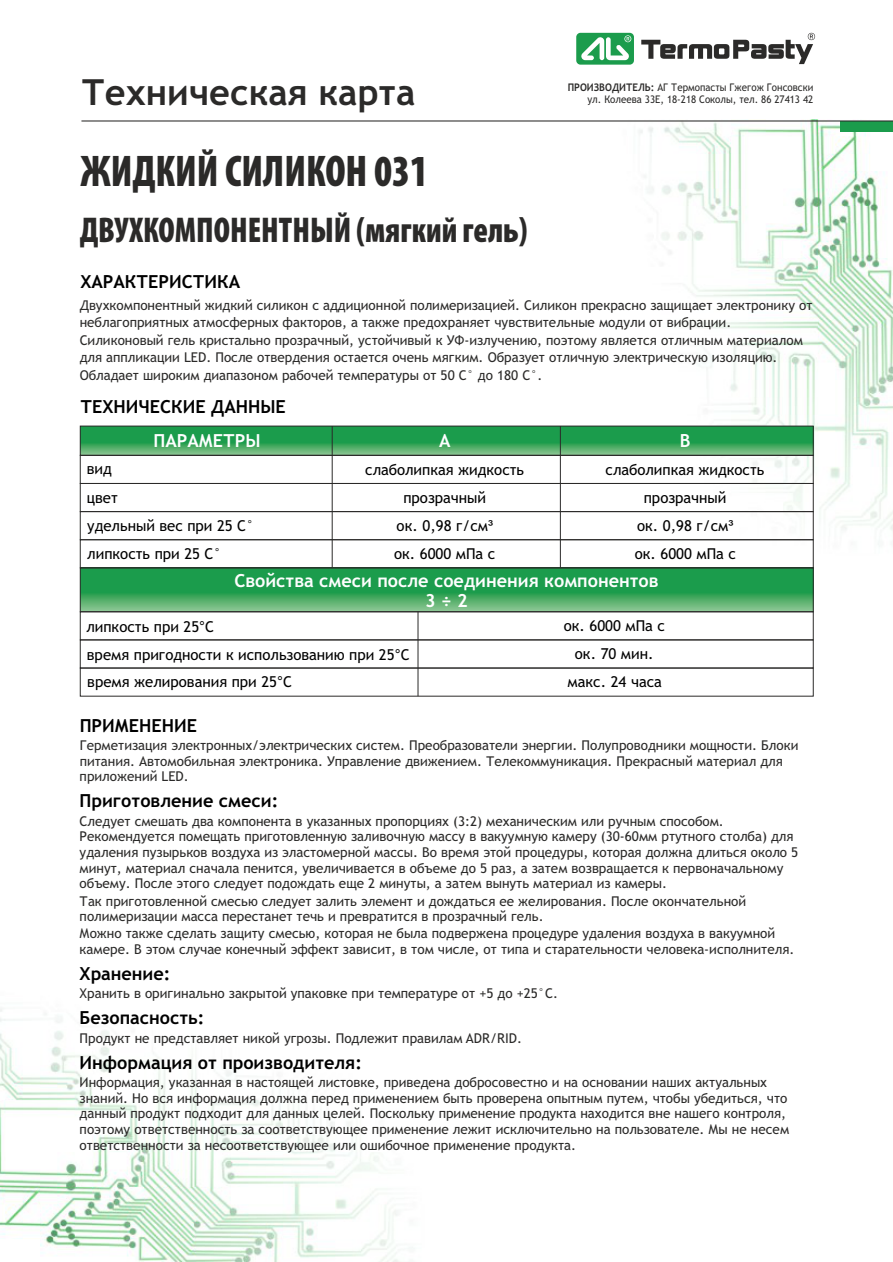
<style>
.page{position:relative;width:893px;height:1262px;background:#fff}
.page>*{position:absolute;margin:0;border:0;box-sizing:border-box;transform-origin:0 0}
.t1{font:900 condensed 44.55px "Myriad Pro";color:#2b2a29;scale:.91 1}
.t2{font:900 condensed 36px "Myriad Pro";color:#2b2a29;scale:.91 1}
.t3{font:700 36px "Trebuchet MS";color:#2b2a29}
.t4{font:700 18px "Trebuchet MS";color:#000}
.t5{font:700 18px/19.6px "Trebuchet MS";color:#fefefe;text-align:center}
.t6{font:15px/27.8px "Trebuchet MS";color:#000;text-align:center}
.t7{font:13.5px/15.8px "Trebuchet MS";color:#2b2a29}
.t8{font:10.5px "Trebuchet MS";color:#2b2a29;scale:.93 1}
.s1{font-weight:700}
.s2{font-family:"Arial"}
</style>
<div class="page">
<img style="left:592px;top:121px;width:301px;height:447px">
<svg style="left:82px;top:569px;width:729px;height:41px;background:#34a45a"></svg>
<div style="left:80px;top:567px;width:733px;height:45px;border:1px solid #2b2a29"></div>
<img style="left:0;top:1008px;width:413px;height:254px">
<div style="left:840px;top:121px;width:53px;height:10px;background:#1b9c4c"></div>
<hr style="left:81px;top:120px;width:812px;height:1px;background:#2b2a29">
<svg style="left:82px;top:428px;width:729px;height:25px;background:#31a358"></svg>
<div style="left:80px;top:426px;width:733px;height:29px;border:1px solid #2b2a29"></div>
<div style="left:80px;top:455px;width:733px;height:28px;border:1px solid #2b2a29"></div>
<div style="left:576px;top:33px;width:58px;height:32px;background:#1b9c4c;border-radius:4px"></div>
<svg style="left:581px;top:35px;width:50px;height:25px"></svg>
<svg style="left:641px;top:33px;width:174px;height:31px"></svg>
<div style="left:80px;top:483px;width:733px;height:29px;border:1px solid #2b2a29"></div>
<div style="left:80px;top:511px;width:733px;height:29px;border:1px solid #2b2a29"></div>
<div style="left:80px;top:539px;width:733px;height:29px;border:1px solid #2b2a29"></div>
<hr style="left:332px;top:426px;width:1px;height:142px;background:#2b2a29">
<hr style="left:560px;top:426px;width:1px;height:142px;background:#2b2a29">
<div style="left:80px;top:611px;width:733px;height:29px;border:1px solid #2b2a29"></div>
<div style="left:80px;top:639px;width:733px;height:29px;border:1px solid #2b2a29"></div>
<div style="left:80px;top:668px;width:733px;height:28px;border:1px solid #2b2a29"></div>
<hr style="left:418px;top:612px;width:1px;height:84px;background:#2b2a29">
<h2 class="t3" style="left:81px;top:78px;width:335px">Техническая карта</h2>
<h1 class="t1" style="left:80px;top:153px;width:384px">ЖИДКИЙ СИЛИКОН 031</h1>
<h2 class="t2" style="left:80px;top:215px;width:493px">ДВУХКОМПОНЕНТНЫЙ (мягкий гель)</h2>
<h3 class="t4" style="left:80px;top:274px;width:161px">ХАРАКТЕРИСТИКА</h3>
<p class="t8" style="left:567px;top:83px;width:265px"><span class="s1">ПРОИЗВОДИТЕЛЬ:</span> АГ Термопасты Гжегож Гонсовски</p>
<p class="t8" style="left:587px;top:95px;width:244px">ул. Колеева 33Е, 18-218 Соколы, тел. 86 27413 42</p>
<p class="t7" style="left:80px;top:297px;width:734px;line-height:17.4px">Двухкомпонентный жидкий силикон с аддиционной полимеризацией. Силикон прекрасно защищает электронику от неблагоприятных атмосферных факторов, а также предохраняет чувствительные модули от вибрации.<br>Силиконовый гель кристально прозрачный, устойчивый к УФ-излучению, поэтому является отличным материалом для аппликации LED. После отвердения остается очень мягким. Образует отличную электрическую изоляцию.<br>Обладает широким диапазоном рабочей температуры от 50 С° до 180 С°.</p>
<h3 class="t4" style="left:80px;top:400px;width:207px">ТЕХНИЧЕСКИЕ ДАННЫЕ</h3>
<h3 class="t5" style="left:153px;top:432px;width:109px">ПАРАМЕТРЫ</h3>
<h3 class="t5" style="left:439px;top:432px;width:13px">A</h3>
<p class="t6" style="left:87px;top:455px;width:26px">вид</p>
<p class="t6" style="left:365px;top:457px;width:160px">слаболипкая жидкость</p>
<p class="t6" style="left:605px;top:457px;width:160px">слаболипкая жидкость</p>
<p class="t6" style="left:87px;top:485px;width:33px">цвет</p>
<p class="t6" style="left:403px;top:485px;width:84px">прозрачный</p>
<p class="t6" style="left:643px;top:485px;width:84px">прозрачный</p>
<p class="t6" style="left:87px;top:513px;width:168px">удельный вес при 25 С°</p>
<p class="t6" style="left:396px;top:513px;width:98px">ок. 0,98 г/см<span class="s2">³</span></p>
<p class="t6" style="left:637px;top:513px;width:98px">ок. 0,98 г/см<span class="s2">³</span></p>
<h3 class="t5" style="left:234px;top:572px;width:426px">Свойства смеси после соединения компонентов<br>3 ÷ 2</h3>
<h3 class="t5" style="left:679px;top:432px;width:12px">B</h3>
<p class="t6" style="left:87px;top:541px;width:135px">липкость при 25 С°</p>
<p class="t6" style="left:394px;top:541px;width:103px">ок. 6000 мПа с</p>
<p class="t6" style="left:634px;top:541px;width:103px">ок. 6000 мПа с</p>
<p class="t6" style="left:86px;top:614px;width:325px;line-height:27.3px;text-align:left">липкость при 25<span class="s2">°</span>C<br>время пригодности к использованию при 25<span class="s2">°</span>C время желирования при 25<span class="s2">°</span>C</p>
<p class="t6" style="left:563px;top:613px;width:103px">ок. 6000 мПа с ок. 70 мин. макс. 24 часа</p>
<h3 class="t4" style="left:80px;top:718px;width:119px">ПРИМЕНЕНИЕ</h3>
<p class="t7" style="left:80px;top:738px;width:720px">Герметизация электронных/электрических систем. Преобразователи энергии. Полупроводники мощности. Блоки питания. Автомобильная электроника. Управление движением. Телекоммуникация. Прекрасный материал для приложений LED.</p>
<h3 class="t4" style="left:80px;top:794px;width:200px">Приготовление смеси:</h3>
<p class="t7" style="left:80px;top:814px;width:720px">Следует смешать два компонента в указанных пропорциях (3:2) механическим или ручным способом.<br>Рекомендуется помещать приготовленную заливочную массу в вакуумную камеру (30-60мм ртутного столба) для удаления пузырьков воздуха из эластомерной массы. Во время этой процедуры, которая должна длиться около 5 минут, материал сначала пенится, увеличивается в объеме до 5 раз, а затем возвращается к первоначальному объему. После этого следует подождать еще 2 минуты, а затем вынуть материал из камеры.</p>
<p class="t7" style="left:80px;top:894px;width:668px">Так приготовленной смесью следует залить элемент и дождаться ее желирования. После окончательной полимеризации масса перестанет течь и превратится в прозрачный гель.</p>
<p class="t7" style="left:80px;top:927px;width:716px">Можно также сделать защиту смесью, которая не была подвержена процедуре удаления воздуха в вакуумной камере. В этом случае конечный эффект зависит, в том числе, от типа и старательности человека-исполнителя.</p>
<h3 class="t4" style="left:80px;top:966px;width:92px">Хранение:</h3>
<p class="t7" style="left:80px;top:987px;width:480px">Хранить в оригинально закрытой упаковке при температуре от +5 до +25°С.</p>
<h3 class="t4" style="left:80px;top:1011px;width:126px">Безопасность:</h3>
<p class="t7" style="left:80px;top:1031px;width:444px">Продукт не представляет никой угрозы. Подлежит правилам ADR/RID.</p>
<h3 class="t4" style="left:80px;top:1055px;width:284px">Информация от производителя:</h3>
<p class="t7" style="left:80px;top:1075px;width:711px">Информация, указанная в настоящей листовке, приведена добросовестно и на основании наших актуальных знаний. Но вся информация должна перед применением быть проверена опытным путем, чтобы убедиться, что данный продукт подходит для данных целей. Поскольку применение продукта находится вне нашего контроля, поэтому ответственность за соответствующее применение лежит исключительно на пользователе. Мы не несем ответственности за несоответствующее или ошибочное применение продукта.</p>
</div>
